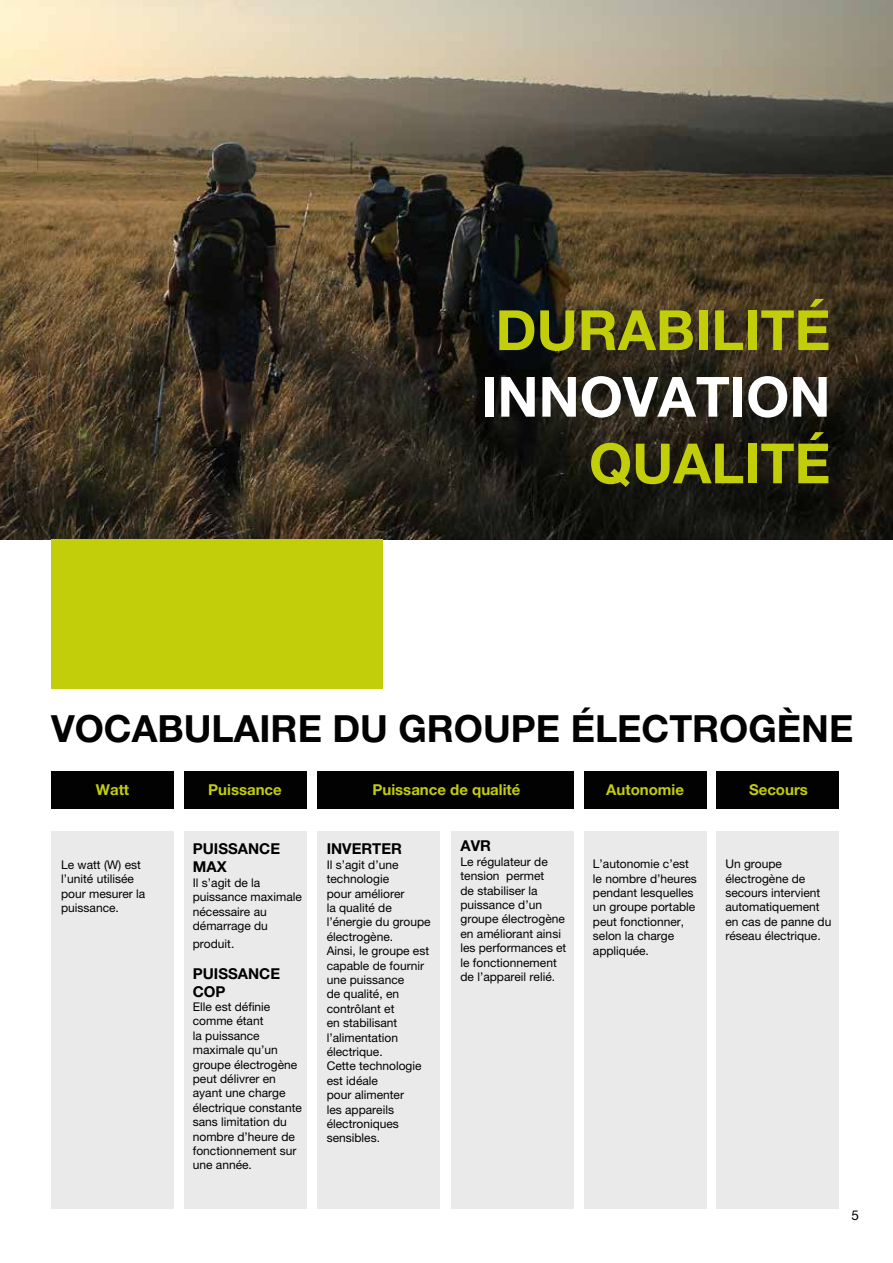
<style>
.page{position:relative;width:893px;height:1263px;background:#fff}
.page>*{position:absolute;margin:0;border:0;box-sizing:border-box;transform-origin:0 0}
.t1{font:700 55.5px "Helvetica Neue LT Pro";color:#c3ce0a}
.t2{font:700 55.5px "Helvetica Neue LT Pro";color:#fff}
.t3{font:700 37.5px "Helvetica Neue LT Pro";color:#020203}
.t4{font:700 15px "Helvetica Neue LT Pro";color:#c3ce0a}
.t5{font:700 15px/18px "Helvetica Neue LT Pro";color:#000}
.t6{font:13.5px "Helvetica Neue";color:#000}
.t7{font:12px/14.4px "Helvetica Neue LT Pro";color:#000}
</style>
<div class="page">
<img style="left:0;top:0;width:893px;height:539px">
<div style="left:51px;top:771px;width:123px;height:38px;background:#020203"></div>
<div style="left:317px;top:771px;width:257px;height:38px;background:#020203"></div>
<div style="left:584px;top:771px;width:123px;height:38px;background:#020203"></div>
<div style="left:184px;top:771px;width:122px;height:38px;background:#020203"></div>
<div style="left:716px;top:771px;width:123px;height:38px;background:#020203"></div>
<div style="left:51px;top:832px;width:123px;height:377px;background:#eaeaea"></div>
<div style="left:184px;top:832px;width:122px;height:377px;background:#eaeaea"></div>
<div style="left:317px;top:832px;width:123px;height:377px;background:#eaeaea"></div>
<div style="left:451px;top:832px;width:123px;height:377px;background:#eaeaea"></div>
<div style="left:584px;top:832px;width:123px;height:377px;background:#eaeaea"></div>
<div style="left:716px;top:832px;width:123px;height:377px;background:#eaeaea"></div>
<div style="left:51px;top:539px;width:332px;height:149px;background:#c3ce0a"></div>
<h1 class="t1" style="left:495px;top:296px;width:336px">DURABILITÉ</h1>
<h1 class="t2" style="left:481px;top:363px;width:351px">INNOVATION</h1>
<h1 class="t1" style="left:589px;top:429px;width:243px">QUALITÉ</h1>
<h2 class="t3" style="left:51px;top:705px;width:804px">VOCABULAIRE DU GROUPE ÉLECTROGÈNE</h2>
<p class="t4" style="left:96px;top:780px;width:35px">Watt</p>
<p class="t4" style="left:208px;top:780px;width:75px">Puissance</p>
<p class="t4" style="left:372px;top:780px;width:150px">Puissance de qualité</p>
<p class="t4" style="left:606px;top:780px;width:79px">Autonomie</p>
<p class="t4" style="left:749px;top:780px;width:60px">Secours</p>
<p class="t7" style="left:61px;top:857px;width:86px">Le watt (W) est l’unité utilisée pour mesurer la puissance.</p>
<p class="t5" style="left:193px;top:840px;width:89px">PUISSANCE<br>MAX</p>
<p class="t7" style="left:193px;top:875px;width:111px">Il s’agit de la puissance maximale nécessaire au démarrage du</p>
<p class="t7" style="left:193px;top:936px;width:43px">produit.</p>
<p class="t5" style="left:193px;top:964px;width:89px">PUISSANCE<br>COP</p>
<p class="t7" style="left:193px;top:999px;width:111px">Elle est définie comme étant<br>la puissance maximale qu’un groupe électrogène peut délivrer en ayant une charge électrique constante sans limitation du nombre d’heure de fonctionnement sur une année.</p>
<p class="t5" style="left:327px;top:840px;width:77px">INVERTER</p>
<p class="t7" style="left:327px;top:857px;width:106px">Il s’agit d’une technologie<br>pour améliorer<br>la qualité de l’énergie du groupe électrogène.<br>Ainsi, le groupe est capable de fournir une puissance<br>de qualité, en contrôlant et<br>en stabilisant l’alimentation électrique.<br>Cette technologie est idéale<br>pour alimenter<br>les appareils électroniques sensibles.</p>
<p class="t5" style="left:460px;top:837px;width:32px">AVR</p>
<p class="t7" style="left:460px;top:854px;width:107px">Le régulateur de tension permet<br>de stabiliser la puissance d’un groupe électrogène en améliorant ainsi les performances et le fonctionnement de l’appareil relié.</p>
<p class="t7" style="left:593px;top:856px;width:105px">L’autonomie c’est le nombre d’heures pendant lesquelles un groupe portable peut fonctionner, selon la charge appliquée.</p>
<p class="t7" style="left:725px;top:856px;width:108px">Un groupe électrogène de secours intervient automatiquement en cas de panne du réseau électrique.</p>
<p class="t6" style="left:851px;top:1207px;width:9px">5</p>
</div>
